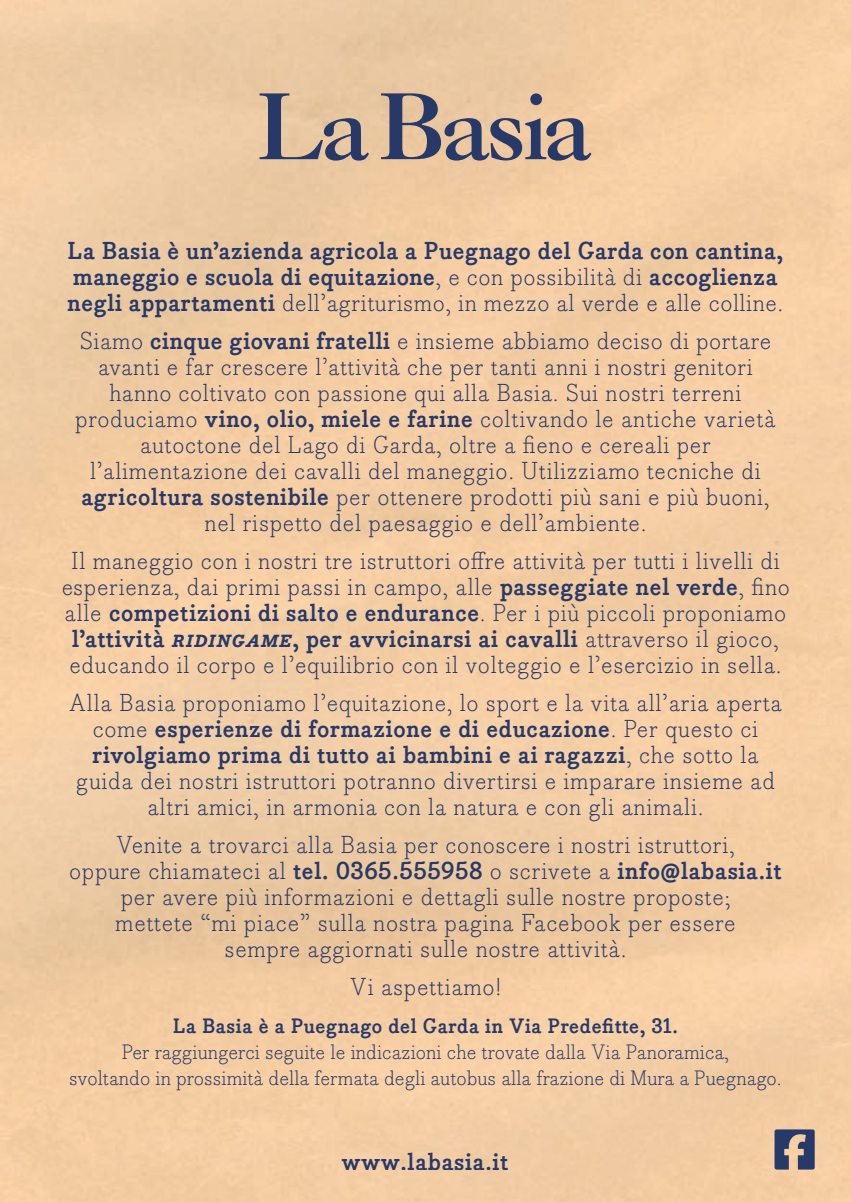
<style>
.page{position:relative;width:851px;height:1202px;background:#fff}
.page>*{position:absolute;margin:0;border:0;box-sizing:border-box;transform-origin:0 0}
.t1{font:300 24px/26px "Bodoni Egyptian Pro";letter-spacing:.025em;color:#273969;text-align:center}
.t2{font:700 24px/26px "Bodoni Egyptian Pro";letter-spacing:.02em;color:#273969}
.t3{font:300 20.4px/26px "Bodoni Egyptian Pro";color:#273969;text-align:center}
.t4{font:700 20.4px "Bodoni Egyptian Pro";letter-spacing:.025em;color:#273969}
.s1{font-weight:300}
.s2{font-weight:700}
.s3{font-weight:700;font-style:italic}
</style>
<div class="page">
<img style="left:0;top:0;width:850px;height:1202px">
<svg style="left:259px;top:93px;width:110px;height:68px;background:#b4a191"></svg>
<svg style="left:381px;top:93px;width:210px;height:68px;background:#a9988d"></svg>
<svg style="left:774px;top:1129px;width:40px;height:40px;background:#616379"></svg>
<p class="t2" style="left:68px;top:239px;width:717px">La Basia è un’azienda agricola a Puegnago del Garda con cantina, maneggio e scuola di equitazione<span class="s1">, e con possibilità di</span> accoglienza negli appartamenti <span class="s1">dell’agriturismo, in mezzo al verde e alle colline.</span></p>
<p class="t1" style="left:75px;top:329px;width:702px">Siamo <span class="s2">cinque giovani fratelli</span> e insieme abbiamo deciso di portare avanti e far crescere l’attività che per tanti anni i nostri genitori hanno coltivato con passione qui alla Basia. Sui nostri terreni produciamo <span class="s2">vino, olio, miele e farine</span> coltivando le antiche varietà autoctone del Lago di Garda, oltre a fieno e cereali per l’alimentazione dei cavalli del maneggio. Utilizziamo tecniche di <span class="s2">agricoltura sostenibile</span> per ottenere prodotti più sani e più buoni, nel rispetto del paesaggio e dell’ambiente.</p>
<p class="t1" style="left:61px;top:549px;width:730px">Il maneggio con i nostri tre istruttori offre attività per tutti i livelli di esperienza, dai primi passi in campo, alle <span class="s2">passeggiate nel verde</span>, fino alle <span class="s2">competizioni di salto e endurance</span>. Per i più piccoli proponiamo <span class="s2">l’attività</span> <span class="s3">ridingame</span><span class="s2">, per avvicinarsi ai cavalli</span> attraverso il gioco, educando il corpo e l’equilibrio con il volteggio e l’esercizio in sella.</p>
<p class="t1" style="left:69px;top:691px;width:714px">Alla Basia proponiamo l’equitazione, lo sport e la vita all’aria aperta come <span class="s2">esperienze di formazione e di educazione</span>. Per questo ci <span class="s2">rivolgiamo prima di tutto ai bambini e ai ragazzi</span>, che sotto la guida dei nostri istruttori potranno divertirsi e imparare insieme ad altri amici, in armonia con la natura e con gli animali.</p>
<p class="t1" style="left:69px;top:833px;width:714px">Venite a trovarci alla Basia per conoscere i nostri istruttori,<br>oppure chiamateci al <span class="s2">tel. 0365.555958</span> o scrivete a <span class="s2">info@labasia.it </span>per avere più informazioni e dettagli sulle nostre proposte;<br>mettete “mi piace” sulla nostra pagina Facebook per essere<br>sempre aggiornati sulle nostre attività.</p>
<p class="t1" style="left:350px;top:975px;width:153px">Vi aspettiamo!</p>
<p class="t4" style="left:173px;top:1013px;width:506px">La Basia è a Puegnago del Garda in Via Predefitte, 31.</p>
<p class="t3" style="left:69px;top:1040px;width:714px">Per raggiungerci seguite le indicazioni che trovate dalla Via Panoramica,<br>svoltando in prossimità della fermata degli autobus alla frazione di Mura a Puegnago.</p>
<p class="t2" style="left:342px;top:1149px;width:168px">www.labasia.it</p>
</div>
